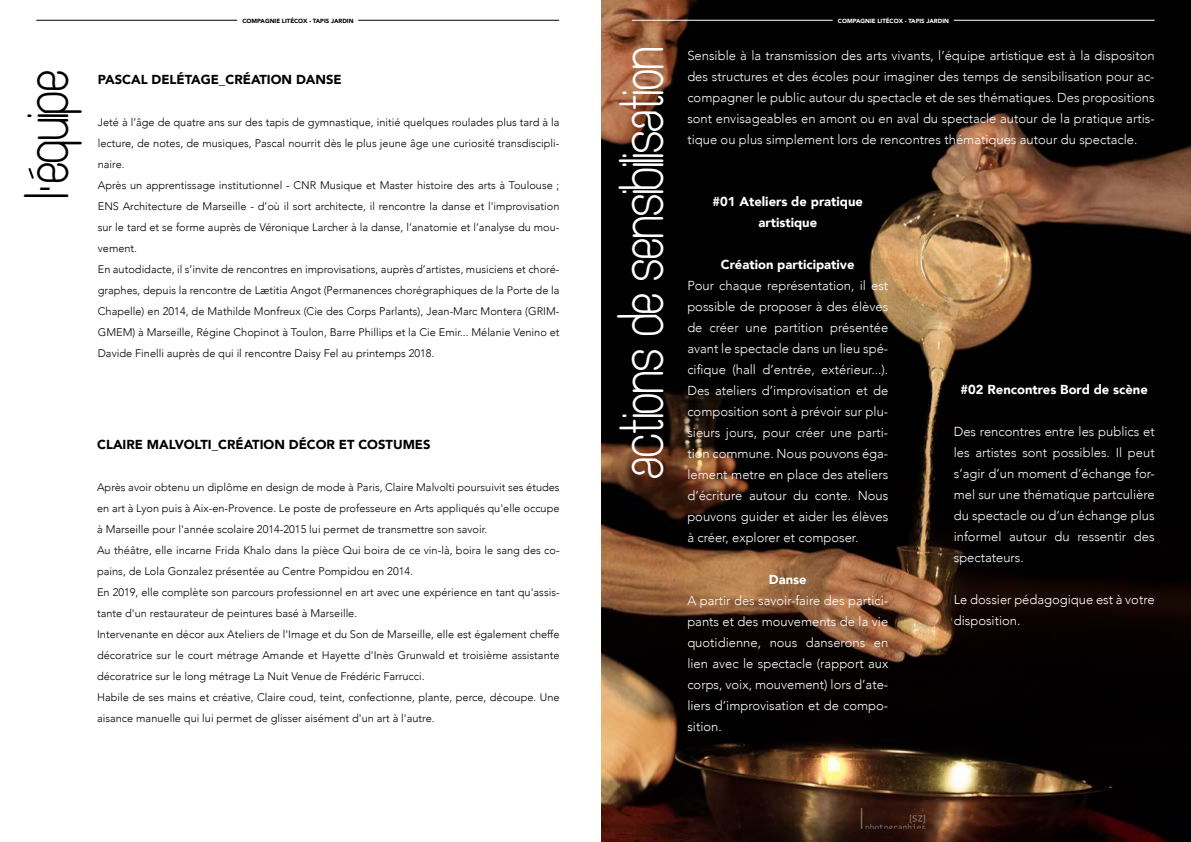
<style>
.page{position:relative;width:1191px;height:842px;background:#fff}
.page>*{position:absolute;margin:0;border:0;box-sizing:border-box;transform-origin:0 0}
.t1{font:40px "Artesana";color:#fff}
.t2{font:40px "Artesana";color:#000}
.t3{font:300 13px/21px "Avenir";color:#fff;text-align:justify}
.t4{font:900 13px/21px "Avenir";color:#fff;text-align:center}
.t5{font:900 13px "Avenir";color:#000}
.t6{font:300 11px/21px "Avenir";color:#000}
.t7{font:900 6px "Avenir";color:#000}
.t8{font:900 6px "Avenir";color:#fff}
.s1{font-family:"Avenir";font-weight:300}
</style>
<div class="page">
<hr style="left:36px;top:20px;width:201px;height:1px;background:#000">
<hr style="left:358px;top:20px;width:201px;height:1px;background:#000">
<svg style="left:28px;top:168px;width:6px;height:11px"></svg>
<img style="left:601px;top:0;width:590px;height:842px">
<hr style="left:632px;top:20px;width:200px;height:1px;background:#fff">
<hr style="left:953px;top:20px;width:201px;height:1px;background:#fff">
<p class="t7" style="left:242px;top:15px;width:113px">COMPAGNIE LITÉCOX - TAPIS JARDIN</p>
<h1 class="t2" style="left:22px;top:198px;width:129px;rotate:-90deg">l<span class="s1">'</span>equipe</h1>
<p class="t5" style="left:98px;top:68px;width:245px">PASCAL DELÉTAGE_CRÉATION DANSE</p>
<p class="t6" style="left:98px;top:111px;width:463px">Jeté à l’âge de quatre ans sur des tapis de gymnastique, initié quelques roulades plus tard à la lecture, de notes, de musiques, Pascal nourrit dès le plus jeune âge une curiosité transdiscipli&shy;naire.<br>Après un apprentissage institutionnel - CNR Musique et Master histoire des arts à Toulouse ; ENS Architecture de Marseille - d’où il sort architecte, il rencontre la danse et l'improvisation sur le tard et se forme auprès de Véronique Larcher à la danse, l’anatomie et l’analyse du mou&shy;vement.<br>En autodidacte, il s’invite de rencontres en improvisations, auprès d’artistes, musiciens et choré&shy;graphes, depuis la rencontre de Lætitia Angot (Permanences chorégraphiques de la Porte de la Chapelle) en 2014, de Mathilde Monfreux (Cie des Corps Parlants), Jean-Marc Montera (GRIM-GMEM) à Marseille, Régine Chopinot à Toulon, Barre Phillips et la Cie Emir... Mélanie Venino et Davide Finelli auprès de qui il rencontre Daisy Fel au printemps 2018.</p>
<p class="t5" style="left:97px;top:433px;width:335px">CLAIRE MALVOLTI_CRÉATION DÉCOR ET COSTUMES</p>
<p class="t6" style="left:97px;top:477px;width:464px">Après avoir obtenu un diplôme en design de mode à Paris, Claire Malvolti poursuivit ses études en art à Lyon puis à Aix-en-Provence. Le poste de professeure en Arts appliqués qu'elle occupe à Marseille pour l'année scolaire 2014-2015 lui permet de transmettre son savoir.<br>Au théâtre, elle incarne Frida Khalo dans la pièce Qui boira de ce vin-là, boira le sang des co&shy;pains, de Lola Gonzalez présentée au Centre Pompidou en 2014.<br>En 2019, elle complète son parcours professionnel en art avec une expérience en tant qu'assis&shy;tante d'un restaurateur de peintures basé à Marseille.<br>Intervenante en décor aux Ateliers de l'Image et du Son de Marseille, elle est également cheffe décoratrice sur le court métrage Amande et Hayette d'Inès Grunwald et troisième assistante décoratrice sur le long métrage La Nuit Venue de Frédéric Farrucci.<br>Habile de ses mains et créative, Claire coud, teint, confectionne, plante, perce, découpe. Une aisance manuelle qui lui permet de glisser aisément d'un art à l'autre.</p>
<h1 class="t1" style="left:617px;top:479px;width:433px;rotate:-90deg">actions de sensibilisation</h1>
<p class="t8" style="left:838px;top:15px;width:113px">COMPAGNIE LITÉCOX - TAPIS JARDIN</p>
<p class="t3" style="left:687px;top:46px;width:469px">Sensible à la transmission des arts vivants, l’équipe artistique est à la dispositon des structures et des écoles pour imaginer des temps de sensibilisation pour ac&shy;compagner le public autour du spectacle et de ses thématiques. Des propositions sont envisageables en amont ou en aval du spectacle autour de la pratique artis&shy;tique ou plus simplement lors de rencontres thématiques autour du spectacle.</p>
<p class="t4" style="left:712px;top:190px;width:152px">#01 Ateliers de pratique artistique</p>
<p class="t4" style="left:721px;top:253px;width:135px">Création participative</p>
<p class="t3" style="left:687px;top:275px;width:202px">Pour chaque représentation, il est possible de proposer à des élèves de créer une partition présentée avant le spectacle dans un lieu spé&shy;cifique (hall d’entrée, extérieur...).<br>Des ateliers d’improvisation et de composition sont à prévoir sur plu&shy;sieurs jours, pour créer une parti&shy;tion commune. Nous pouvons éga&shy;lement metre en place des ateliers d’écriture autour du conte. Nous pouvons guider et aider les élèves à créer, explorer et composer.</p>
<p class="t4" style="left:769px;top:568px;width:39px">Danse</p>
<p class="t3" style="left:687px;top:590px;width:202px">A partir des savoir-faire des partici&shy;pants et des mouvements de la vie quotidienne, nous danserons en lien avec le spectacle (rapport aux corps, voix, mouvement) lors d’ate&shy;liers d’improvisation et de compo&shy;sition.</p>
<p class="t4" style="left:960px;top:379px;width:189px">#02 Rencontres Bord de scène</p>
<p class="t3" style="left:953px;top:421px;width:202px">Des rencontres entre les publics et les artistes sont possibles. Il peut s’agir d’un moment d’échange for&shy;mel sur une thématique partculière du spectacle ou d’un échange plus informel autour du ressentir des spectateurs.</p>
<p class="t3" style="left:953px;top:589px;width:202px">Le dossier pédagogique est à votre disposition.</p>
</div>
